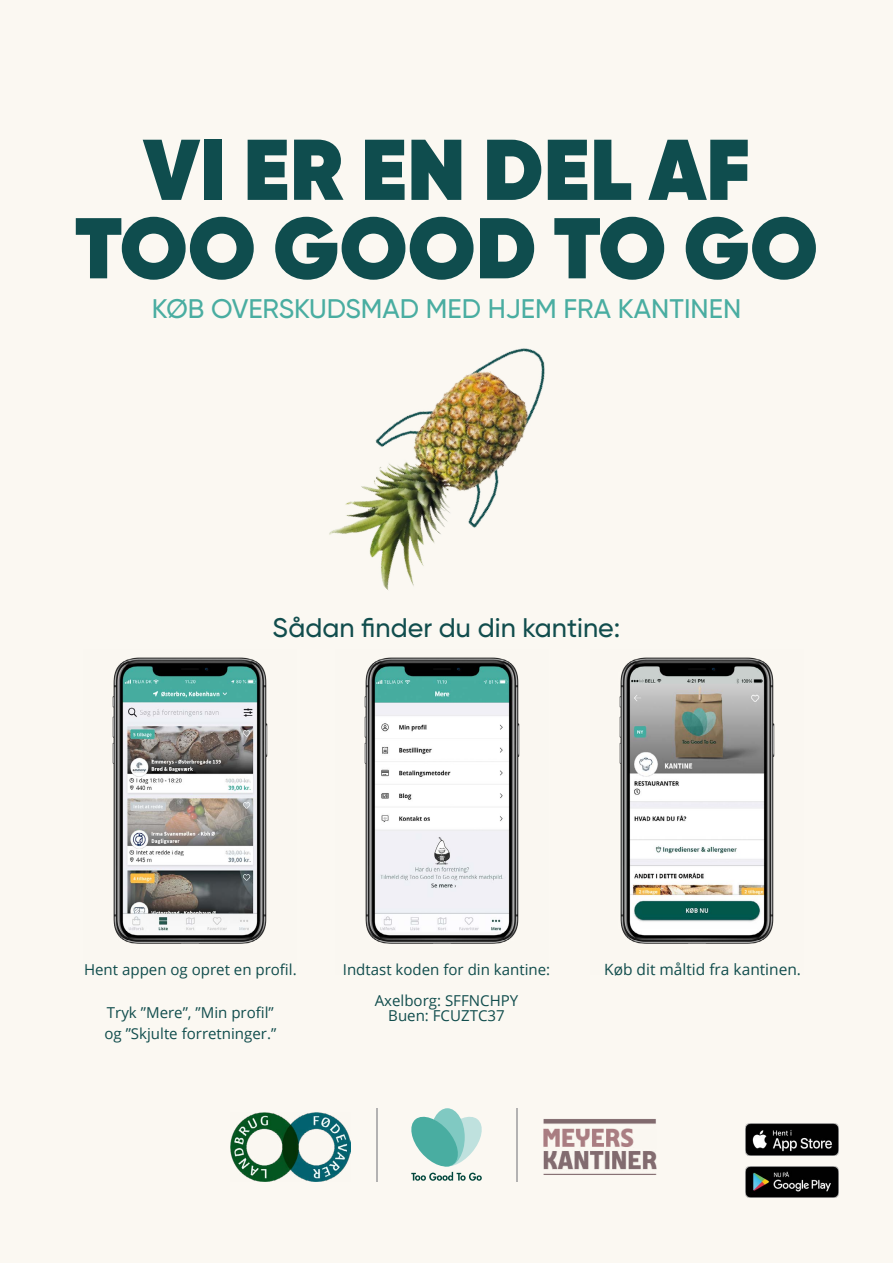
<style>
.page{position:relative;width:893px;height:1263px;background:#fbf8f2}
.page>*{position:absolute;margin:0;border:0;box-sizing:border-box;transform-origin:0 0}
.t1{font:800 85.95px/78.4px "Gilroy";color:#0f4d4e;text-align:center}
.t2{font:500 26.85px "Gilroy";color:#49ada1}
.t3{font:500 26.85px "Gilroy";color:#114d4d}
.t4{font:15.45px "Open Sans";color:#114d4d}
.t5{font:15px/21.5px "Open Sans";color:#114d4d}
</style>
<div class="page">
<img style="left:745px;top:1166px;width:94px;height:31px">
<img style="left:745px;top:1124px;width:94px;height:31px">
<svg style="left:430px;top:1108px;width:35px;height:58px"></svg>
<svg style="left:411px;top:1113px;width:71px;height:68px"></svg>
<img style="left:329px;top:348px;width:216px;height:242px">
<hr style="left:516px;top:1108px;width:2px;height:74px;background:#b3b2b2">
<hr style="left:376px;top:1108px;width:1px;height:74px;background:#b3b2b2">
<img style="left:112px;top:657px;width:156px;height:287px">
<img style="left:364px;top:657px;width:156px;height:287px">
<img style="left:619px;top:657px;width:156px;height:287px">
<img style="left:543px;top:1119px;width:114px;height:56px">
<img style="left:231px;top:1113px;width:120px;height:68px">
<h1 class="t1" style="left:75px;top:130px;width:745px">VI ER EN DEL AF<br>TOO GOOD TO GO</h1>
<h2 class="t2" style="left:152px;top:292px;width:591px">KØB OVERSKUDSMAD MED HJEM FRA KANTINEN</h2>
<h2 class="t3" style="left:273px;top:611px;width:349px">Sådan finder du din kantine:</h2>
<p class="t5" style="left:84px;top:958px;width:214px">Hent appen og opret en profil.</p>
<p class="t5" style="left:104px;top:1001px;width:173px">Tryk ”Mere”, ”Min profil” og ”Skjulte forretninger.”</p>
<p class="t5" style="left:343px;top:958px;width:209px">Indtast koden for din kantine:</p>
<p class="t4" style="left:604px;top:959px;width:198px">Køb dit måltid fra kantinen.</p>
<p class="t5" style="left:375px;top:992px;width:145px;line-height:15.6px;text-align:center">Axelborg: SFFNCHPY<br>Buen: FCUZTC37</p>
</div>
